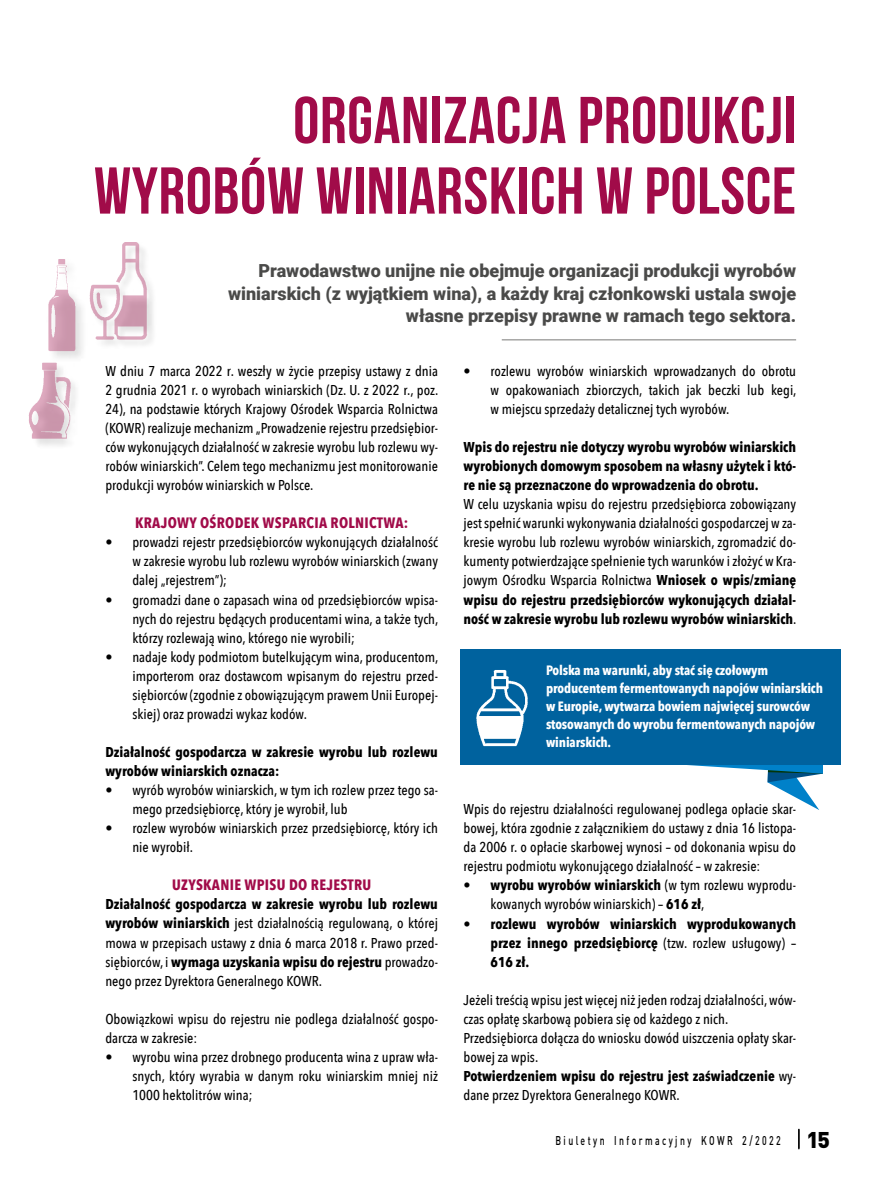
<style>
.page{position:relative;width:872px;height:1191px;background:#fff}
.page>*{position:absolute;margin:0;border:0;box-sizing:border-box;transform-origin:0 0}
.t1{font:700 66px/70.5px "Bebas Neue";letter-spacing:.01em;color:#a10b49;text-align:right}
.t2{font:900 18px/22.5px "Roboto";color:#4a4a49;text-align:right}
.t3{font:700 15px "Avenir Next Condensed";letter-spacing:.02em;color:#a10b49}
.t4{font:500 14.25px/19px "Avenir Next Condensed";color:#000;text-align:justify}
.t5{font:700 14.25px/19px "Avenir Next Condensed";color:#000;text-align:justify}
.t6{font:700 13.5px/18px "Avenir Next Condensed";letter-spacing:-.01em;color:#fff}
.t7{font:500 12.6px "DIN";letter-spacing:.28em;color:#000;scale:.69 1}
.s1{font-weight:700}
.s2{font-weight:500}
.s3{font-weight:900;font-size:22.5px}
</style>
<div class="page">
<svg style="left:798px;top:1128px;width:1px;height:21px"></svg>
<hr style="left:502px;top:339px;width:294px;height:1px;background:#575756">
<svg style="left:680px;top:764px;width:143px;height:46px"></svg>
<div style="left:460px;top:649px;width:381px;height:115px;background:#00629e"></div>
<img style="left:476px;top:670px;width:52px;height:77px">
<img style="left:100px;top:243px;width:53px;height:102px">
<img style="left:29px;top:362px;width:44px;height:82px">
<div style="left:47px;top:257px;width:41px;height:106px;background:#000;opacity:.35"></div>
<img style="left:47px;top:257px;width:53px;height:95px">
<h1 class="t1" style="left:94px;top:84px;width:703px">ORGANIZACJA PRODUKCJI<br>WYROBÓW WINIARSKICH W POLSCE</h1>
<p class="t2" style="left:228px;top:259px;width:569px">Prawodawstwo unijne nie obejmuje organizacji produkcji wyrobów winiarskich (z wyjątkiem wina), a każdy kraj członkowski ustala swoje własne przepisy prawne w ramach tego sektora.</p>
<p class="t4" style="left:105px;top:361px;width:334px">W dniu 7 marca 2022 r. weszły w życie przepisy ustawy z dnia 2 grudnia 2021 r. o wyrobach winiarskich (Dz. U. z 2022 r., poz.<br>24), na podstawie których Krajowy Ośrodek Wsparcia Rolnictwa (KOWR) realizuje mechanizm „Prowadzenie rejestru przedsiębior&shy;ców wykonujących działalność w zakresie wyrobu lub rozlewu wy&shy;robów winiarskich”. Celem tego mechanizmu jest monitorowanie produkcji wyrobów winiarskich w Polsce.</p>
<p class="t3" style="left:135px;top:514px;width:275px">KRAJOWY OŚRODEK WSPARCIA ROLNICTWA:</p>
<p class="t4" style="left:132px;top:533px;width:307px;text-indent:-27px">• prowadzi rejestr przedsiębiorców wykonujących działalność w zakresie wyrobu lub rozlewu wyrobów winiarskich (zwany dalej „rejestrem”);</p>
<p class="t4" style="left:132px;top:590px;width:307px;text-indent:-27px">• gromadzi dane o zapasach wina od przedsiębiorców wpisa&shy;nych do rejestru będących producentami wina, a także tych, którzy rozlewają wino, którego nie wyrobili;</p>
<p class="t4" style="left:132px;top:647px;width:307px;text-indent:-27px">• nadaje kody podmiotom butelkującym wina, producentom, importerom oraz dostawcom wpisanym do rejestru przed&shy;siębiorców (zgodnie z obowiązującym prawem Unii Europej&shy;skiej) oraz prowadzi wykaz kodów.</p>
<p class="t5" style="left:105px;top:742px;width:334px">Działalność gospodarcza w zakresie wyrobu lub rozlewu wyrobów winiarskich oznacza:</p>
<p class="t4" style="left:132px;top:780px;width:307px;text-indent:-27px">• wyrób wyrobów winiarskich, w tym ich rozlew przez tego sa&shy;mego przedsiębiorcę, który je wyrobił, lub</p>
<p class="t4" style="left:132px;top:818px;width:307px;text-indent:-27px">• rozlew wyrobów winiarskich przez przedsiębiorcę, który ich nie wyrobił.</p>
<p class="t3" style="left:172px;top:876px;width:200px">UZYSKANIE WPISU DO REJESTRU</p>
<p class="t4" style="left:105px;top:895px;width:334px"><span class="s1">Działalność gospodarcza w zakresie wyrobu lub rozlewu wyrobów winiarskich</span> jest działalnością regulowaną, o której mowa w przepisach ustawy z dnia 6 marca 2018 r. Prawo przed&shy;siębiorców, i <span class="s1">wymaga uzyskania wpisu do rejestru</span> prowadzo&shy;nego przez Dyrektora Generalnego KOWR.</p>
<p class="t4" style="left:105px;top:1009px;width:334px">Obowiązkowi wpisu do rejestru nie podlega działalność gospo&shy;darcza w zakresie:</p>
<p class="t4" style="left:132px;top:1047px;width:307px;text-indent:-27px">• wyrobu wina przez drobnego producenta wina z upraw wła&shy;snych, który wyrabia w danym roku winiarskim mniej niż 1000 hektolitrów wina;</p>
<p class="t4" style="left:490px;top:361px;width:307px;text-indent:-27px">• rozlewu wyrobów winiarskich wprowadzanych do obrotu w opakowaniach zbiorczych, takich jak beczki lub kegi, w miejscu sprzedaży detalicznej tych wyrobów.</p>
<p class="t5" style="left:463px;top:437px;width:334px">Wpis do rejestru nie dotyczy wyrobu wyrobów winiarskich wyrobionych domowym sposobem na własny użytek i któ&shy;re nie są przeznaczone do wprowadzenia do obrotu.</p>
<p class="t4" style="left:463px;top:495px;width:334px">W celu uzyskania wpisu do rejestru przedsiębiorca zobowiązany jest spełnić warunki wykonywania działalności gospodarczej w za&shy;kresie wyrobu lub rozlewu wyrobów winiarskich, zgromadzić do&shy;kumenty potwierdzające spełnienie tych warunków i złożyć w Kra&shy;jowym Ośrodku Wsparcia Rolnictwa <span class="s1">Wniosek o wpis/zmianę wpisu do rejestru przedsiębiorców wykonujących działal&shy;ność w zakresie wyrobu lub rozlewu wyrobów winiarskich</span>.</p>
<p class="t6" style="left:546px;top:661px;width:278px">Polska ma warunki, aby stać się czołowym producentem fermentowanych napojów winiarskich w Europie, wytwarza bowiem najwięcej surowców stosowanych do wyrobu fermentowanych napojów winiarskich.</p>
<p class="t4" style="left:463px;top:799px;width:334px">Wpis do rejestru działalności regulowanej podlega opłacie skar&shy;bowej, która zgodnie z załącznikiem do ustawy z dnia 16 listopa&shy;da 2006 r. o opłacie skarbowej wynosi – od dokonania wpisu do rejestru podmiotu wykonującego działalność – w zakresie:</p>
<p class="t4" style="left:490px;top:876px;width:307px;text-indent:-27px"><span class="s1">• wyrobu wyrobów winiarskich</span> (w tym rozlewu wyprodu&shy;kowanych wyrobów winiarskich) – <span class="s1">616 zł</span>,</p>
<p class="t5" style="left:490px;top:914px;width:307px;text-indent:-27px">• rozlewu wyrobów winiarskich wyprodukowanych przez innego przedsiębiorcę <span class="s2">(tzw. rozlew usługowy) – </span>616 zł.</p>
<p class="t4" style="left:463px;top:990px;width:334px;text-align:left">Jeżeli treścią wpisu jest więcej niż jeden rodzaj działalności, wów&shy;czas opłatę skarbową pobiera się od każdego z nich.<br>Przedsiębiorca dołącza do wniosku dowód uiszczenia opłaty skar&shy;bowej za wpis.<br><span class="s1">Potwierdzeniem wpisu do rejestru jest zaświadczenie</span> wy&shy;dane przez Dyrektora Generalnego KOWR.</p>
<p class="t7" style="left:555px;top:1132px;width:399px">Biuletyn Informacyjny KOWR 2/2022 <span class="s3">15</span></p>
</div>
